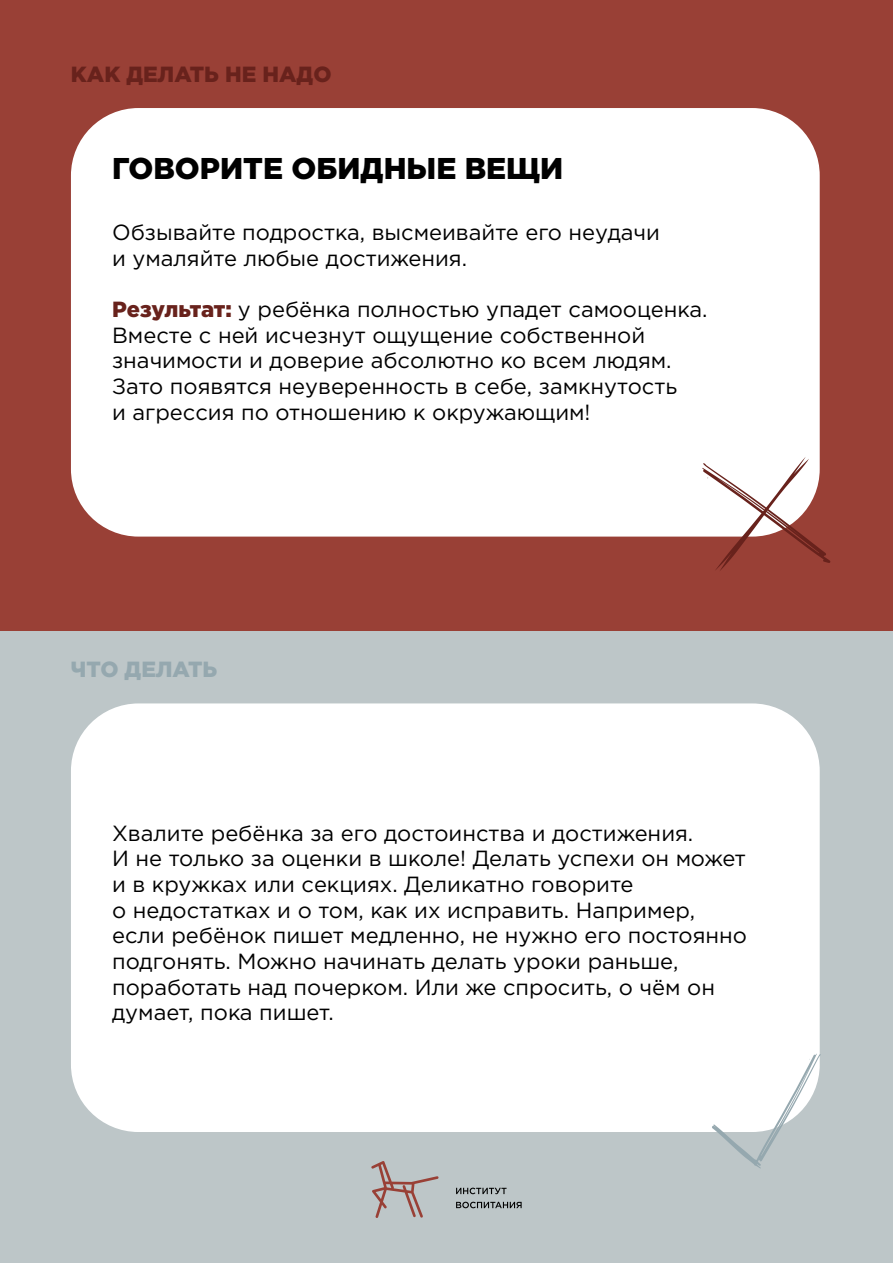
<style>
.page{position:relative;width:893px;height:1263px;background:#fff}
.page>*{position:absolute;margin:0;border:0;box-sizing:border-box;transform-origin:0 0}
.t1{font:900 30px "Gotham Pro";color:#000}
.t2{font:21.9px/25.7px "Gotham Pro";color:#000}
.t3{font:900 21.9px "Gotham Pro";color:#68221c}
.t4{font:900 21.9px "Gotham Pro";color:#95a8af}
.s1{font-weight:900;color:#68221c}
</style>
<div class="page">
<div style="left:0;top:0;width:893px;height:631px;background:#994036"></div>
<div style="left:0;top:631px;width:893px;height:632px;background:#bdc6c8"></div>
<svg style="left:371px;top:1161px;width:68px;height:57px"></svg>
<svg style="left:456px;top:1188px;width:51px;height:6px"></svg>
<svg style="left:456px;top:1202px;width:66px;height:6px"></svg>
<div style="left:71px;top:108px;width:749px;height:429px;background:#fff;border-radius:68px"></div>
<svg style="left:702px;top:457px;width:128px;height:114px"></svg>
<div style="left:71px;top:703px;width:749px;height:429px;background:#fff;border-radius:68px"></div>
<svg style="left:712px;top:1054px;width:109px;height:114px"></svg>
<p class="t3" style="left:71px;top:61px;width:262px">КАК ДЕЛАТЬ НЕ НАДО</p>
<h1 class="t1" style="left:112px;top:151px;width:453px">ГОВОРИТЕ ОБИДНЫЕ ВЕЩИ</h1>
<p class="t2" style="left:112px;top:219px;width:549px">Обзывайте подростка, высмеивайте его неудачи и умаляйте любые достижения.</p>
<p class="t2" style="left:112px;top:296px;width:597px"><span class="s1">Результат:</span> у ребёнка полностью упадет самооценка.<br>Вместе с ней исчезнут ощущение собственной значимости и доверие абсолютно ко всем людям.<br>Зато появятся неуверенность в себе, замкнутость<br>и агрессия по отношению к окружающим!</p>
<p class="t4" style="left:71px;top:657px;width:148px">ЧТО ДЕЛАТЬ</p>
<p class="t2" style="left:112px;top:820px;width:636px">Хвалите ребёнка за его достоинства и достижения.<br>И не только за оценки в школе! Делать успехи он может и в кружках или секциях. Деликатно говорите<br>о недостатках и о том, как их исправить. Например, если ребёнок пишет медленно, не нужно его постоянно подгонять. Можно начинать делать уроки раньше, поработать над почерком. Или же спросить, о чём он думает, пока пишет.</p>
</div>
